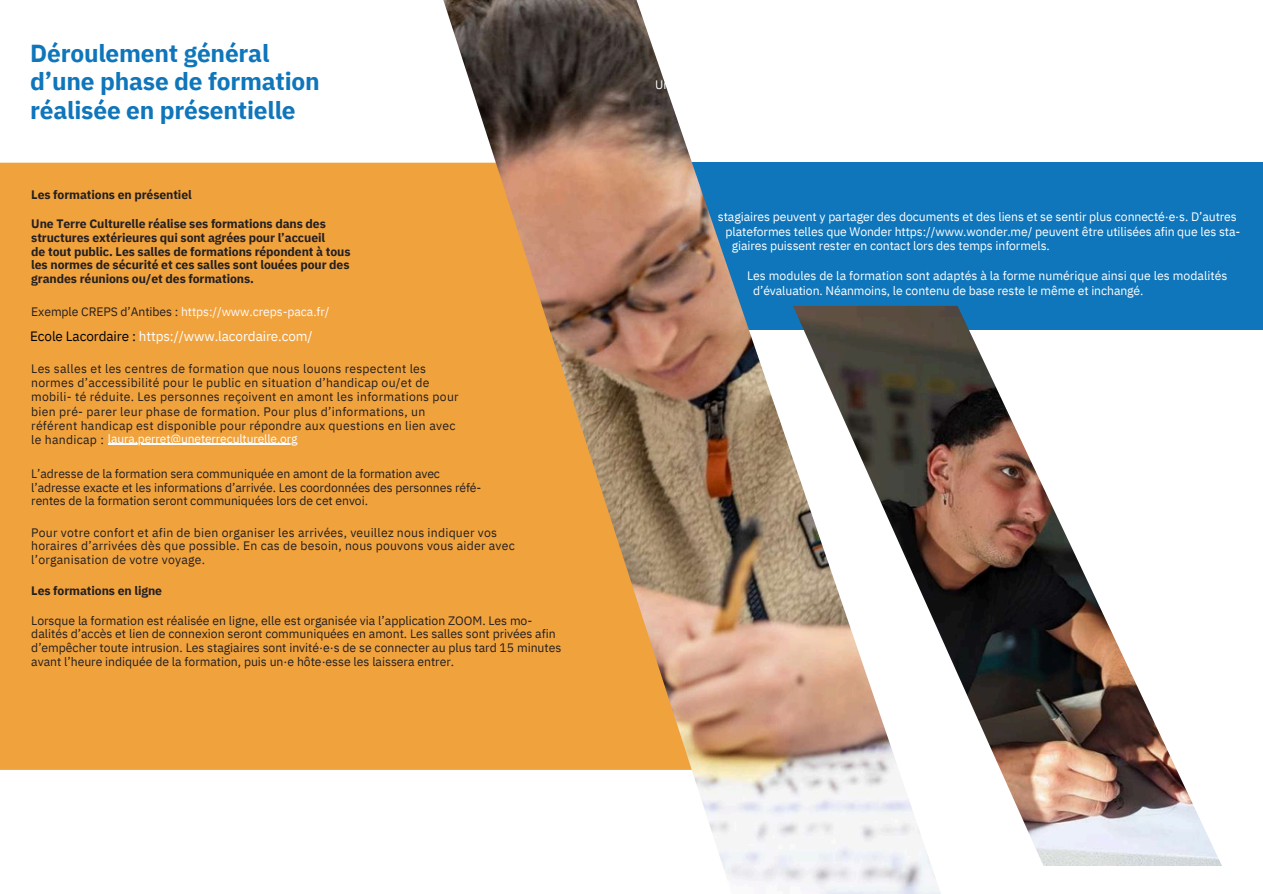
<style>
.page{position:relative;width:1263px;height:894px;background:#fff}
.page>*{position:absolute;margin:0;border:0;box-sizing:border-box;transform-origin:0 0}
.t1{font:700 24.6px/28.7px "IBM Plex Sans";letter-spacing:-.01em;color:#0f76bb}
.t2{font:13.5px "IBM Plex Sans";letter-spacing:-.01em;color:#fff}
.t3{font:12.3px/14.4px "IBM Plex Sans";letter-spacing:.02em;color:#231f20}
.t4{font:12.15px/13.8px "IBM Plex Sans";letter-spacing:-.005em;color:#231f20}
.t5{font:12.15px "IBM Plex Sans";letter-spacing:-.01em;color:#fff}
.t6{font:700 12.15px/13.8px "IBM Plex Sans";letter-spacing:-.01em;color:#231f20}
.t7{font:12.15px/13.8px "IBM Plex Sans";letter-spacing:.02em;color:#231f20}
.t8{font:12.15px "IBM Plex Sans";letter-spacing:-.01em;color:#fef9fb}
.t9{font:12px "IBM Plex Sans";letter-spacing:-.01em;color:#fff}
.s1{color:#231f20}
.s2{color:#000}
</style>
<div class="page">
<div style="left:597px;top:163px;width:666px;height:166px;background:#0f76bb"></div>
<div style="left:0;top:163px;width:441px;height:606px;background:#f0a23d"></div>
<img style="left:441px;top:0;width:503px;height:893px">
<img style="left:793px;top:306px;width:429px;height:559px">
<hr style="left:108px;top:443px;width:189px;height:1px;background:#fff">
<h3 class="t1" style="left:30px;top:38px;width:291px">Déroulement général d’une phase de formation réalisée en présentielle</h3>
<h3 class="t6" style="left:31px;top:187px;width:162px">Les formations en présentiel</h3>
<h2 class="t6" style="left:31px;top:216px;width:321px">Une Terre Culturelle réalise ses formations dans des structures extérieures qui sont agrées pour l’accueil<br>de tout public. Les salles de formations répondent à tous les normes de sécurité et ces salles sont louées pour des grandes réunions ou/et des formations.</h2>
<p class="t8" style="left:31px;top:303px;width:300px"><span class="s1">Exemple CREPS d’Antibes :</span> https://www.creps-paca.fr/</p>
<h3 class="t2" style="left:30px;top:326px;width:284px"><span class="s2">Ecole Lacordaire :</span> https://www.lacordaire.com/</h3>
<h2 class="t3" style="left:31px;top:360px;width:429px">Les salles et les centres de formation que nous louons respectent les normes d’accessibilité pour le public en situation d’handicap ou/et de mobili- té réduite. Les personnes reçoivent en amont les informations pour bien pré- parer leur phase de formation. Pour plus d’informations, un référent handicap est disponible pour répondre aux questions en lien avec le handicap :</h2>
<h3 class="t4" style="left:31px;top:466px;width:452px">L’adresse de la formation sera communiquée en amont de la formation avec l’adresse exacte et les informations d’arrivée. Les coordonnées des personnes réfé&shy;rentes de la formation seront communiquées lors de cet envoi.</h3>
<h3 class="t7" style="left:31px;top:525px;width:485px">Pour votre confort et afin de bien organiser les arrivées, veuillez nous indiquer vos horaires d’arrivées dès que possible. En cas de besoin, nous pouvons vous aider avec l’organisation de votre voyage.</h3>
<h3 class="t6" style="left:31px;top:583px;width:132px">Les formations en ligne</h3>
<p class="t4" style="left:31px;top:613px;width:532px">Lorsque la formation est réalisée en ligne, elle est organisée via l’application ZOOM. Les mo&shy;dalités d’accès et lien de connexion seront communiquées en amont. Les salles sont privées afin d’empêcher toute intrusion. Les stagiaires sont invité·e·s de se connecter au plus tard 15 minutes avant l’heure indiquée de la formation, puis un·e hôte·esse les laissera entrer.</p>
<h3 class="t9" style="left:108px;top:430px;width:191px">laura.perret@uneterreculturelle.org</h3>
<h3 class="t5" style="left:718px;top:208px;width:520px">stagiaires peuvent y partager des documents et des liens et se sentir plus connecté·e·s. D’autres</h3>
<h3 class="t5" style="left:726px;top:223px;width:516px">plateformes telles que Wonder https://www.wonder.me/ peuvent être utilisées afin que les sta-</h3>
<h2 class="t5" style="left:732px;top:238px;width:320px">giaires puissent rester en contact lors des temps informels.</h2>
<h3 class="t5" style="left:747px;top:267px;width:482px">Les modules de la formation sont adaptés à la forme numérique ainsi que les modalités</h3>
<h3 class="t5" style="left:753px;top:282px;width:392px">d’évaluation. Néanmoins, le contenu de base reste le même et inchangé.</h3>
</div>
